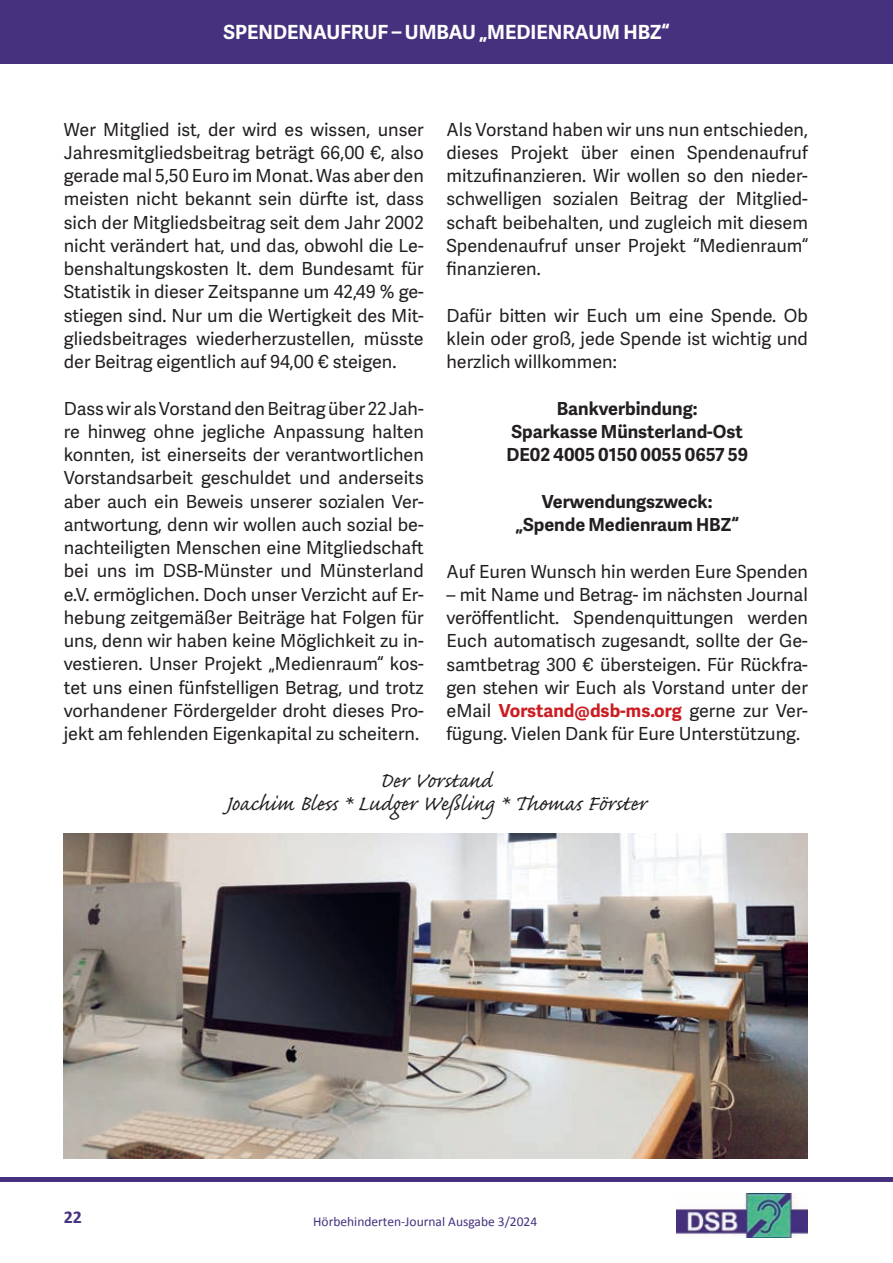
<style>
.page{position:relative;width:893px;height:1263px;background:#fff}
.page>*{position:absolute;margin:0;border:0;box-sizing:border-box;transform-origin:0 0}
.t1{font:27px/23.2px "Caflisch Script Pro";color:#231f20;text-align:center}
.t2{font:700 19.5px "Adelle Sans";color:#fff}
.t3{font:18px/23.2px "Adelle Sans";color:#231f20;text-align:justify}
.t4{font:700 18px/23.2px "Adelle Sans";color:#231f20;text-align:center}
.t5{font:700 18px "Calibri";color:#45317d}
.t6{font:13.5px "Calibri";color:#45317d}
.s1{font-weight:700;color:#cb1c21}
</style>
<div class="page">
<img style="left:676px;top:1193px;width:132px;height:44px">
<div style="left:0;top:1177px;width:893px;height:5px;background:#45317d"></div>
<div style="left:0;top:0;width:893px;height:64px;background:#45317d"></div>
<img style="left:64px;top:833px;width:744px;height:326px">
<p class="t2" style="left:224px;top:18px;width:290px">SPENDENAUFRUF ÜBERSCHRIFT</p>
<p class="t2" style="left:392px;top:18px;width:279px">– UMBAU „MEDIENRAUM HBZ“</p>
<p class="t3" style="left:64px;top:117px;width:362px">Wer Mitglied ist, der wird es wissen, unser Jahresmitgliedsbeitrag beträgt 66,00 €, also gerade mal 5,50 Euro im Monat. Was aber den meisten nicht bekannt sein dürfte ist, dass sich der Mitgliedsbeitrag seit dem Jahr 2002 nicht verändert hat, und das, obwohl die Le&shy;benshaltungskosten lt. dem Bundesamt für Statistik in dieser Zeitspanne um 42,49 % ge&shy;stiegen sind. Nur um die Wertigkeit des Mit&shy;gliedsbeitrages wiederherzustellen, müsste der Beitrag eigentlich auf 94,00 € steigen.</p>
<p class="t3" style="left:64px;top:396px;width:362px">Dass wir als Vorstand den Beitrag über 22 Jah&shy;re hinweg ohne jegliche Anpassung halten konnten, ist einerseits der verantwortlichen Vorstandsarbeit geschuldet und anderseits aber auch ein Beweis unserer sozialen Ver&shy;antwortung, denn wir wollen auch sozial be&shy;nachteiligten Menschen eine Mitgliedschaft bei uns im DSB-Münster und Münsterland e.V. ermöglichen. Doch unser Verzicht auf Er&shy;hebung zeitgemäßer Beiträge hat Folgen für uns, denn wir haben keine Möglichkeit zu in&shy;vestieren. Unser Projekt „Medienraum“ kos&shy;tet uns einen fünfstelligen Betrag, und trotz vorhandener Fördergelder droht dieses Pro&shy;jekt am fehlenden Eigenkapital zu scheitern.</p>
<p class="t3" style="left:446px;top:117px;width:363px">Als Vorstand haben wir uns nun entschieden, dieses Projekt über einen Spendenaufruf mitzufinanzieren. Wir wollen so den nieder&shy;schwelligen sozialen Beitrag der Mitglied&shy;schaft beibehalten, und zugleich mit diesem Spendenaufruf unser Projekt “Medienraum“ finanzieren.</p>
<p class="t3" style="left:446px;top:303px;width:363px">Dafür bitten wir Euch um eine Spende. Ob klein oder groß, jede Spende ist wichtig und herzlich willkommen:</p>
<p class="t4" style="left:506px;top:396px;width:243px">Bankverbindung:<br>Sparkasse Münsterland-Ost<br>DE02 4005 0150 0055 0657 59</p>
<p class="t4" style="left:516px;top:489px;width:224px">Verwendungszweck: „Spende Medienraum HBZ“</p>
<p class="t3" style="left:446px;top:559px;width:363px">Auf Euren Wunsch hin werden Eure Spenden</p>
<p class="t3" style="left:446px;top:582px;width:363px">– mit Name und Betrag- im nächsten Journal veröffentlicht. Spendenquittungen werden Euch automatisch zugesandt, sollte der Ge&shy;samtbetrag 300 € übersteigen. Für Rückfra&shy;gen stehen wir Euch als Vorstand unter der eMail <span class="s1">Vorstand@dsb-ms.org</span> gerne zur Ver&shy;fügung. Vielen Dank für Eure Unterstützung.</p>
<h1 class="t1" style="left:225px;top:771px;width:424px">Der Vorstand<br>Joachim Bless * Ludger Weßling * Thomas Förster</h1>
<p class="t5" style="left:64px;top:1205px;width:20px">22</p>
<p class="t6" style="left:313px;top:1213px;width:226px">Hörbehinderten-Journal Ausgabe 3/2024</p>
</div>
